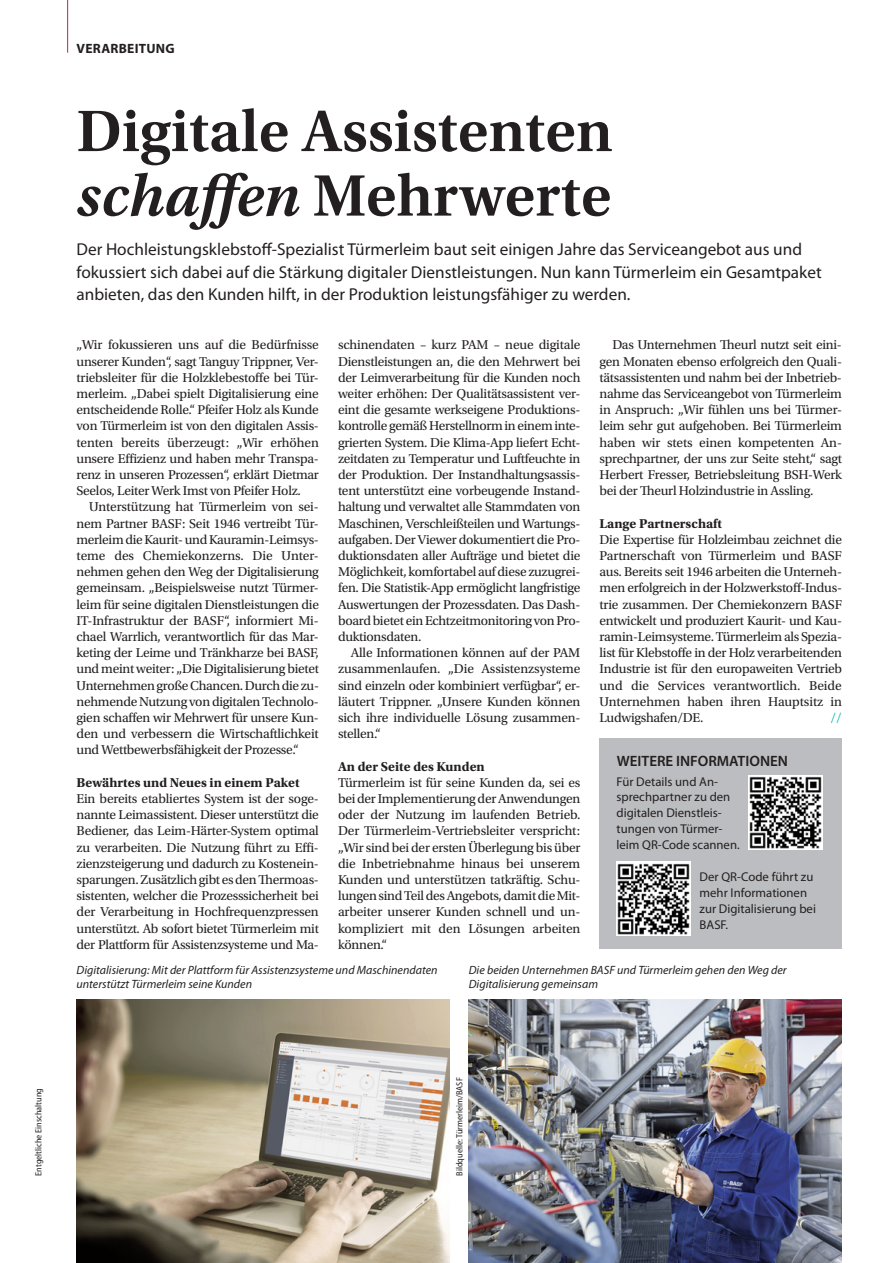
<style>
.page{position:relative;width:893px;height:1263px;background:#fff}
.page>*{position:absolute;margin:0;border:0;box-sizing:border-box;transform-origin:0 0}
.t1{font:600 61.5px/64.5px "Utopia Std";color:#231f20}
.t2{font:17.25px/22.5px "Myriad Pro";color:#231f20}
.t3{font:600 15px "Myriad Pro";color:#231f20}
.t4{font:13.5px/16.2px "Utopia Std";letter-spacing:-.02em;color:#231f20;text-align:justify}
.t5{font:700 13.5px "Utopia Std";color:#231f20}
.t6{font:700 13.5px "Myriad Pro";color:#231f20}
.t7{font:13.5px "Utopia Std";color:#00b5ac}
.t8{font:12.75px/15.8px "Myriad Pro";color:#231f20}
.t9{font:italic 12px/14.4px "Myriad Pro";color:#231f20}
.t10{font:semi-condensed 9px "Myriad Pro";color:#231f20}
.s1{font-style:italic}
</style>
<div class="page">
<img style="left:77px;top:999px;width:373px;height:264px">
<img style="left:469px;top:999px;width:373px;height:264px">
<div style="left:600px;top:738px;width:242px;height:211px;background:#bcbdc0"></div>
<div style="left:748px;top:775px;width:75px;height:74px;background:#fff"></div>
<img style="left:749px;top:776px;width:73px;height:73px">
<img style="left:617px;top:862px;width:74px;height:74px">
<hr style="left:67px;top:0;width:1px;height:53px;background:#bf263a">
<p class="t6" style="left:77px;top:39px;width:18px">VERARBEITUNG</p>
<h1 class="t1" style="left:77px;top:100px;width:538px">Digitale Assistenten <span class="s1">schaffen</span> Mehrwerte</h1>
<p class="t2" style="left:77px;top:238px;width:747px">Der Hochleistungsklebstoff-Spezialist Türmerleim baut seit einigen Jahre das Serviceangebot aus und fokussiert sich dabei auf die Stärkung digitaler Dienstleistungen. Nun kann Türmerleim ein Gesamtpaket anbieten, das den Kunden hilft, in der Produktion leistungsfähiger zu werden.</p>
<p class="t4" style="left:77px;top:337px;width:244px">„Wir fokussieren uns auf die Bedürfnisse unserer Kunden“, sagt Tanguy Trippner, Ver&shy;triebsleiter für die Holzklebestoffe bei Tür&shy;merleim. „Dabei spielt Digitalisierung eine entscheidende Rolle.“ Pfeifer Holz als Kunde von Türmerleim ist von den digitalen Assis&shy;tenten bereits überzeugt: „Wir erhöhen unsere Effizienz und haben mehr Transpa&shy;renz in unseren Prozessen“, erklärt Dietmar Seelos, Leiter Werk Imst von Pfeifer Holz.</p>
<p class="t4" style="left:77px;top:499px;width:244px;text-indent:13px">Unterstützung hat Türmerleim von sei&shy;nem Partner BASF: Seit 1946 vertreibt Tür&shy;merleim die Kaurit- und Kauramin-Leimsys&shy;teme des Chemiekonzerns. Die Unter&shy;nehmen gehen den Weg der Digitalisierung gemeinsam. „Beispielsweise nutzt Türmer&shy;leim für seine digitalen Dienstleistungen die IT-Infrastruktur der BASF“, informiert Mi&shy;chael Warrlich, verantwortlich für das Mar&shy;keting der Leime und Tränkharze bei BASF, und meint weiter: „Die Digitalisierung bietet Unternehmen große Chancen. Durch die zu&shy;nehmende Nutzung von digitalen Technolo&shy;gien schaffen wir Mehrwert für unsere Kun&shy;den und verbessern die Wirtschaftlichkeit und Wettbewerbsfähigkeit der Prozesse.“</p>
<p class="t5" style="left:77px;top:774px;width:225px">Bewährtes und Neues in einem Paket</p>
<p class="t4" style="left:77px;top:791px;width:244px">Ein bereits etabliertes System ist der soge&shy;nannte Leimassistent. Dieser unterstützt die Bediener, das Leim-Härter-System optimal zu verarbeiten. Die Nutzung führt zu Effi&shy;zienzsteigerung und dadurch zu Kostenein&shy;sparungen. Zusätzlich gibt es den Thermoas&shy;sistenten, welcher die Prozesssicherheit bei der Verarbeitung in Hochfrequenzpressen unterstützt. Ab sofort bietet Türmerleim mit der Plattform für Assistenzsysteme und Ma-</p>
<p class="t4" style="left:338px;top:337px;width:244px">schinendaten – kurz PAM – neue digitale Dienstleistungen an, die den Mehrwert bei der Leimverarbeitung für die Kunden noch weiter erhöhen: Der Qualitätsassistent ver&shy;eint die gesamte werkseigene Produktions&shy;kontrolle gemäß Herstellnorm in einem inte&shy;grierten System. Die Klima-App liefert Echt&shy;zeitdaten zu Temperatur und Luftfeuchte in der Produktion. Der Instandhaltungsassis&shy;tent unterstützt eine vorbeugende Instand&shy;haltung und verwaltet alle Stammdaten von Maschinen, Verschleißteilen und Wartungs&shy;aufgaben. Der Viewer dokumentiert die Pro&shy;duktionsdaten aller Aufträge und bietet die Möglichkeit, komfortabel auf diese zuzugrei&shy;fen. Die Statistik-App ermöglicht langfristige Auswertungen der Prozessdaten. Das Dash&shy;board bietet ein Echtzeitmonitoring von Pro&shy;duktionsdaten.</p>
<p class="t4" style="left:338px;top:645px;width:244px;text-indent:13px">Alle Informationen können auf der PAM zusammenlaufen. „Die Assistenzsysteme sind einzeln oder kombiniert verfügbar“, er&shy;läutert Trippner. „Unsere Kunden können sich ihre individuelle Lösung zusammen&shy;stellen.“</p>
<p class="t5" style="left:338px;top:758px;width:148px">An der Seite des Kunden</p>
<p class="t4" style="left:338px;top:774px;width:244px">Türmerleim ist für seine Kunden da, sei es bei der Implementierung der Anwendungen oder der Nutzung im laufenden Betrieb.<br>Der Türmerleim-Vertriebsleiter verspricht: „Wir sind bei der ersten Überlegung bis über die Inbetriebnahme hinaus bei unserem Kunden und unterstützen tatkräftig. Schu&shy;lungen sind Teil des Angebots, damit die Mit&shy;arbeiter unserer Kunden schnell und un&shy;kompliziert mit den Lösungen arbeiten können.“</p>
<p class="t4" style="left:600px;top:337px;width:244px;text-indent:13px">Das Unternehmen Theurl nutzt seit eini&shy;gen Monaten ebenso erfolgreich den Quali&shy;tätsassistenten und nahm bei der Inbetrieb&shy;nahme das Serviceangebot von Türmerleim in Anspruch: „Wir fühlen uns bei Türmer&shy;leim sehr gut aufgehoben. Bei Türmerleim haben wir stets einen kompetenten An&shy;sprechpartner, der uns zur Seite steht,“ sagt Herbert Fresser, Betriebsleitung BSH-Werk bei der Theurl Holzindustrie in Assling.</p>
<p class="t5" style="left:600px;top:515px;width:124px">Lange Partnerschaft</p>
<p class="t4" style="left:600px;top:531px;width:244px">Die Expertise für Holzleimbau zeichnet die Partnerschaft von Türmerleim und BASF aus. Bereits seit 1946 arbeiten die Unterneh&shy;men erfolgreich in der Holzwerkstoff-Indus&shy;trie zusammen. Der Chemiekonzern BASF entwickelt und produziert Kaurit- und Kau&shy;ramin-Leimsysteme. Türmerleim als Spezia&shy;list für Klebstoffe in der Holz verarbeitenden Industrie ist für den europaweiten Vertrieb und die Services verantwortlich. Beide Unternehmen haben ihren Hauptsitz in Ludwigshafen/DE.</p>
<p class="t7" style="left:830px;top:710px;width:13px">//</p>
<p class="t3" style="left:617px;top:752px;width:173px">WEITERE INFORMATIONEN</p>
<p class="t8" style="left:617px;top:773px;width:125px">Für Details und An&shy;sprechpartner zu den digitalen Dienstleis&shy;tungen von Türmer&shy;leim QR-Code scannen.</p>
<p class="t8" style="left:700px;top:869px;width:118px">Der QR-Code führt zu mehr Informationen zur Digitalisierung bei<br>BASF.</p>
<p class="t9" style="left:77px;top:962px;width:362px">Digitalisierung: Mit der Plattform für Assistenzsysteme und Maschinendaten unterstützt Türmerleim seine Kunden</p>
<p class="t9" style="left:469px;top:962px;width:319px">Die beiden Unternehmen BASF und Türmerleim gehen den Weg der<br>Digitalisierung gemeinsam</p>
<p class="t10" style="left:33px;top:1175px;width:89px;rotate:-90deg">Entgeltliche Einschaltung</p>
<p class="t10" style="left:454px;top:1175px;width:100px;rotate:-90deg">Bildquelle: Türmerleim/BASF</p>
</div>
